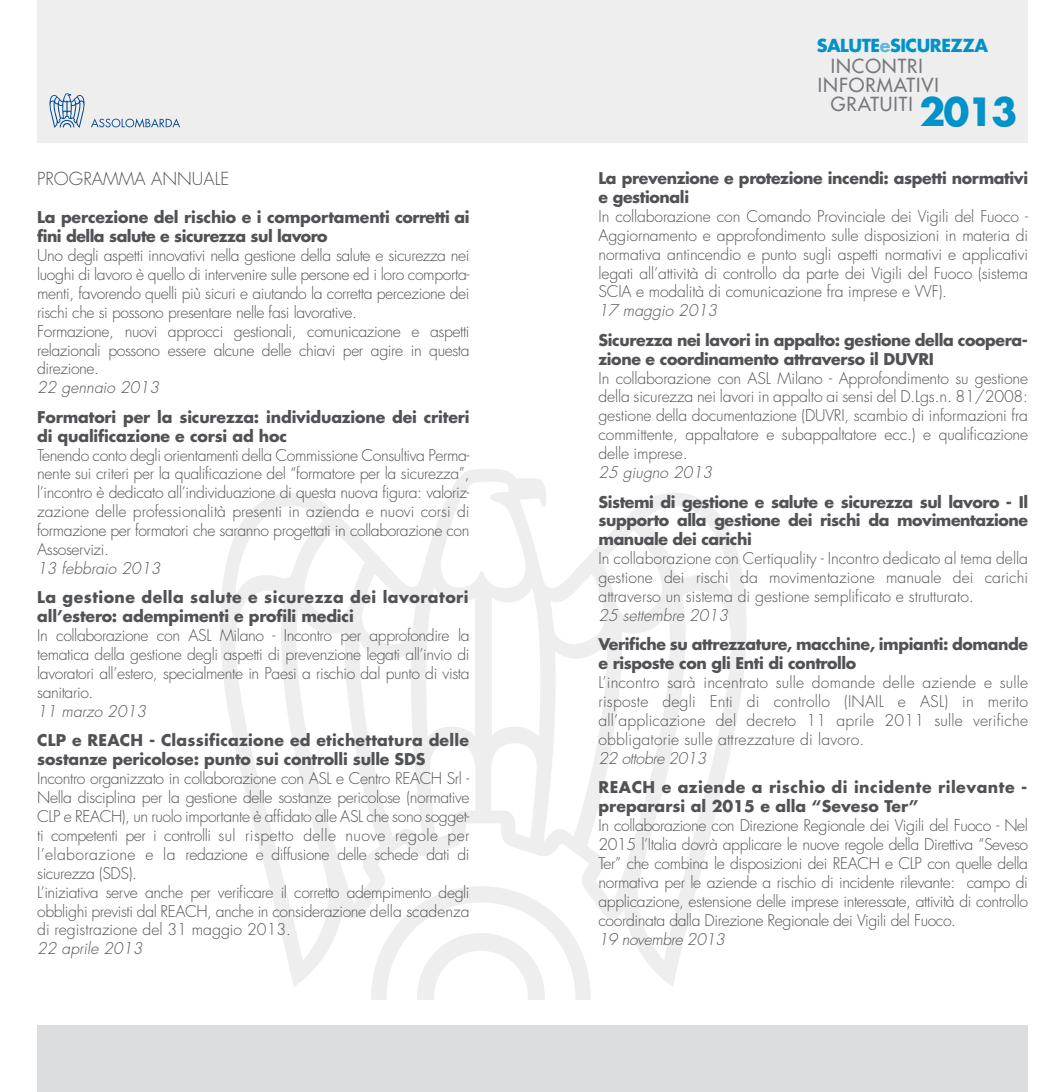
<style>
.page{position:relative;width:1062px;height:1092px;background:#fff}
.page>*{position:absolute;margin:0;border:0;box-sizing:border-box;transform-origin:0 0}
.t1{font:700 37.8px "Futura";color:#0092c8}
.t2{font:18.9px "Futura";letter-spacing:.05em;color:#77797e}
.t3{font:300 17.5px "Futura";color:#505255}
.t4{font:700 17.5px "Futura";letter-spacing:-.025em;color:#0092c8}
.t5{font:300 15.75px/18.9px "Futura";letter-spacing:-.025em;color:#505255;text-align:justify}
.t6{font:700 15.75px/18.9px "Futura";letter-spacing:-.015em;color:#505255}
.t7{font:700 15.75px/18.9px "Futura";letter-spacing:.03em;color:#505255}
.t8{font:italic 300 15.75px "Futura";color:#505255}
.t9{font:700 15.75px/18.9px "Futura";letter-spacing:.015em;color:#505255}
.t10{font:italic 300 15.75px "Futura";letter-spacing:-.025em;color:#505255}
.s1{color:#5fb7d9}
</style>
<div class="page">
<div style="left:37px;top:0;width:991px;height:143px;background:#eeeeef"></div>
<svg style="left:220px;top:469px;width:527px;height:517px"></svg>
<svg style="left:371px;top:886px;width:220px;height:113px"></svg>
<div style="left:37px;top:1025px;width:991px;height:66px;background:#dcdddf"></div>
<svg style="left:91px;top:118px;width:89px;height:10px"></svg>
<svg style="left:49px;top:93px;width:36px;height:35px"></svg>
<p class="t3" style="left:37px;top:168px;width:194px">PROGRAMMA ANNUALE</p>
<p class="t6" style="left:37px;top:207px;width:434px">La percezione del rischio e i comportamenti corretti ai fini della salute e sicurezza sul lavoro</p>
<p class="t5" style="left:37px;top:246px;width:434px;text-align:left">Uno degli aspetti innovativi nella gestione della salute e sicurezza nei luoghi di lavoro è quello di intervenire sulle persone ed i loro comporta&shy;menti, favorendo quelli più sicuri e aiutando la corretta percezione dei rischi che si possono presentare nelle fasi lavorative.<br>Formazione, nuovi approcci gestionali, comunicazione e aspetti relazionali possono essere alcune delle chiavi per agire in questa direzione.</p>
<p class="t8" style="left:37px;top:377px;width:123px">22 gennaio 2013</p>
<p class="t6" style="left:37px;top:407px;width:434px">Formatori per la sicurezza: individuazione dei criteri di qualificazione e corsi ad hoc</p>
<p class="t5" style="left:37px;top:445px;width:434px">Tenendo conto degli orientamenti della Commissione Consultiva Perma&shy;nente sui criteri per la qualificazione del “formatore per la sicurezza”, l’incontro è dedicato all’individuazione di questa nuova figura: valoriz&shy;zazione delle professionalità presenti in azienda e nuovi corsi di formazione per formatori che saranno progettati in collaborazione con Assoservizi.</p>
<p class="t8" style="left:37px;top:558px;width:125px">13 febbraio 2013</p>
<p class="t7" style="left:37px;top:587px;width:433px">La gestione della salute e sicurezza dei lavoratori all’estero: adempimenti e profili medici</p>
<p class="t5" style="left:37px;top:626px;width:434px">In collaborazione con ASL Milano - Incontro per approfondire la tematica della gestione degli aspetti di prevenzione legati all’invio di lavoratori all’estero, specialmente in Paesi a rischio dal punto di vista sanitario.</p>
<p class="t8" style="left:37px;top:701px;width:111px">11 marzo 2013</p>
<p class="t9" style="left:37px;top:730px;width:433px">CLP e REACH - Classificazione ed etichettatura delle sostanze pericolose: punto sui controlli sulle SDS</p>
<p class="t5" style="left:37px;top:769px;width:434px;text-align:left">Incontro organizzato in collaborazione con ASL e Centro REACH Srl - Nella disciplina per la gestione delle sostanze pericolose (normative CLP e REACH), un ruolo importante è affidato alle ASL che sono sogget&shy;ti competenti per i controlli sul rispetto delle nuove regole per l’elaborazione e la redazione e diffusione delle schede dati di sicurezza (SDS).<br>L’iniziativa serve anche per verificare il corretto adempimento degli obblighi previsti dal REACH, anche in considerazione della scadenza di registrazione del 31 maggio 2013.</p>
<p class="t8" style="left:37px;top:938px;width:107px">22 aprile 2013</p>
<p class="t4" style="left:816px;top:33px;width:173px">SALUTE<span class="s1">e</span>SICUREZZA</p>
<p class="t2" style="left:830px;top:54px;width:94px">INCONTRI</p>
<p class="t2" style="left:818px;top:73px;width:122px">INFORMATIVI</p>
<p class="t2" style="left:830px;top:92px;width:84px">GRATUITI</p>
<h1 class="t1" style="left:919px;top:86px;width:100px">2013</h1>
<p class="t6" style="left:598px;top:168px;width:431px">La prevenzione e protezione incendi: aspetti normativi e gestionali</p>
<p class="t5" style="left:598px;top:207px;width:431px">In collaborazione con Comando Provinciale dei Vigili del Fuoco - Aggiornamento e approfondimento sulle disposizioni in materia di normativa antincendio e punto sugli aspetti normativi e applicativi legati all’attività di controllo da parte dei Vigili del Fuoco (sistema SCIA e modalità di comunicazione fra imprese e VVF).</p>
<p class="t8" style="left:598px;top:300px;width:120px">17 maggio 2013</p>
<p class="t6" style="left:598px;top:330px;width:431px">Sicurezza nei lavori in appalto: gestione della coopera&shy;zione e coordinamento attraverso il DUVRI</p>
<p class="t5" style="left:598px;top:368px;width:431px">In collaborazione con ASL Milano - Approfondimento su gestione della sicurezza nei lavori in appalto ai sensi del D.Lgs.n. 81/2008: gestione della documentazione (DUVRI, scambio di informazioni fra committente, appaltatore e subappaltatore ecc.) e qualificazione delle imprese.</p>
<p class="t8" style="left:598px;top:462px;width:115px">25 giugno 2013</p>
<p class="t6" style="left:598px;top:491px;width:431px;text-align:justify">Sistemi di gestione e salute e sicurezza sul lavoro - Il supporto alla gestione dei rischi da movimentazione manuale dei carichi</p>
<p class="t5" style="left:598px;top:549px;width:431px">In collaborazione con Certiquality - Incontro dedicato al tema della gestione dei rischi da movimentazione manuale dei carichi attraverso un sistema di gestione semplificato e strutturato.</p>
<p class="t8" style="left:598px;top:605px;width:131px">25 settembre 2013</p>
<p class="t6" style="left:598px;top:634px;width:431px">Verifiche su attrezzature, macchine, impianti: domande e risposte con gli Enti di controllo</p>
<p class="t5" style="left:598px;top:673px;width:431px">L’incontro sarà incentrato sulle domande delle aziende e sulle risposte degli Enti di controllo (INAIL e ASL) in merito all’applicazione del decreto 11 aprile 2011 sulle verifiche obbligatorie sulle attrezzature di lavoro.</p>
<p class="t10" style="left:598px;top:748px;width:109px">22 ottobre 2013</p>
<p class="t7" style="left:598px;top:777px;width:430px">REACH e aziende a rischio di incidente rilevante - prepararsi al 2015 e alla “Seveso Ter”</p>
<p class="t5" style="left:598px;top:816px;width:431px">In collaborazione con Direzione Regionale dei Vigili del Fuoco - Nel 2015 l’Italia dovrà applicare le nuove regole della Direttiva “Seveso Ter” che combina le disposizioni dei REACH e CLP con quelle della normativa per le aziende a rischio di incidente rilevante: campo di applicazione, estensione delle imprese interessate, attività di controllo coordinata dalla Direzione Regionale dei Vigili del Fuoco.</p>
<p class="t10" style="left:598px;top:928px;width:128px">19 novembre 2013</p>
</div>
